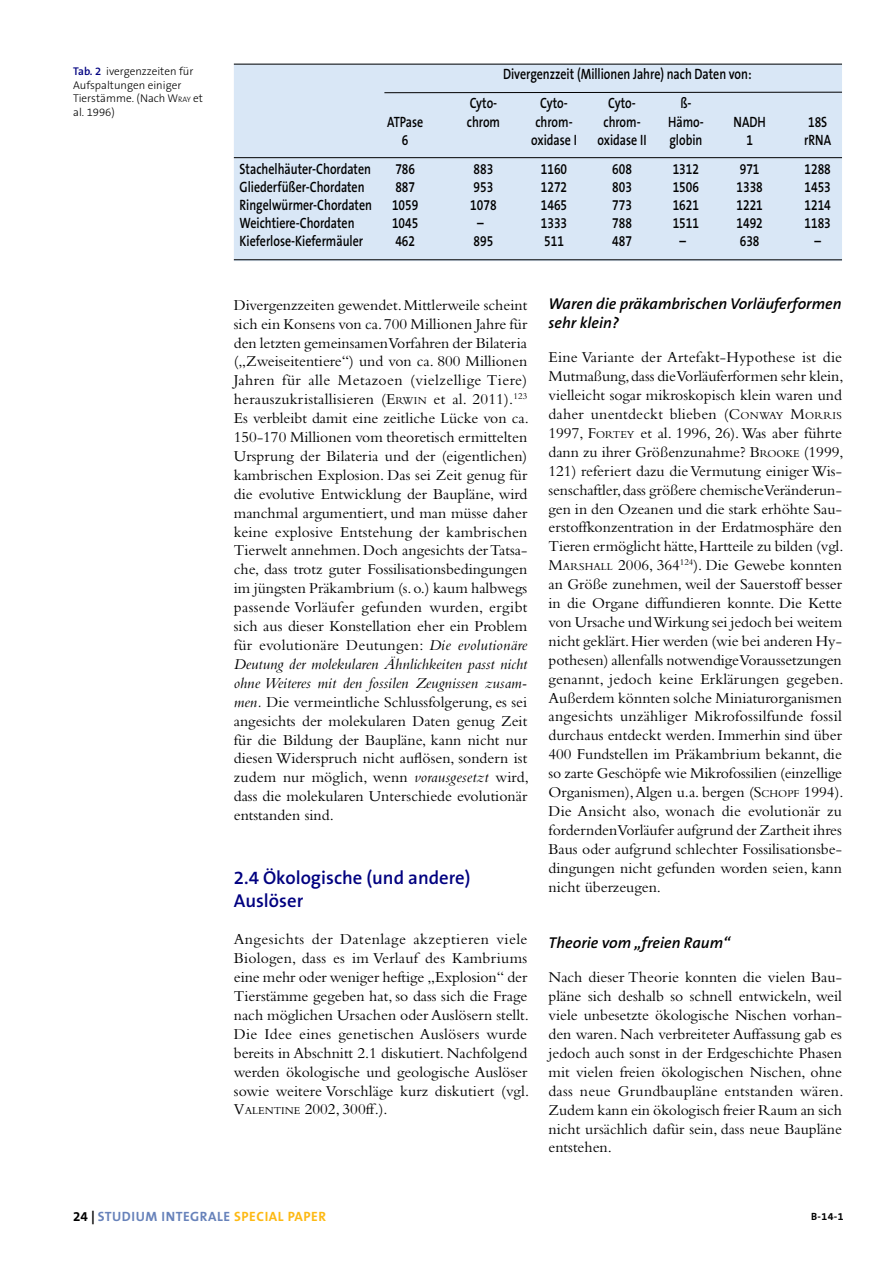
<style>
.page{position:relative;width:893px;height:1263px;background:#fff}
.page>*{position:absolute;margin:0;border:0;box-sizing:border-box;transform-origin:0 0}
.t1{font:600 18.75px/22.5px "The Sans B6";color:#000080}
.t2{font:15.75px/18.9px "Bembo";color:#000;text-align:justify}
.t3{font:italic 600 15.75px/18.8px "The Sans B6";color:#000}
.t4{font:600 15px "The Sans B6";color:#000;scale:.8 1}
.t5{font:700 13.5px "The Sans B7";letter-spacing:.04em;color:#6782ba}
.t6{font:700 13.5px "The Sans B7";color:#fdb913}
.t7{font:300 11.25px/13.5px "The Sans B3";color:#000}
.t8{font:700 10.5px "The Sans B7";color:#000}
.s1{font-family:"The Sans B6";font-weight:600;color:#000080}
.s2{font-style:inherit}
.s3{font-size:7.8px}
.s4{font-size:10.95px}
.s5{font-style:italic}
.s6{color:#000}
.s7{color:#fdb913}
</style>
<div class="page">
<div style="left:234px;top:64px;width:608px;height:197px;background:#d9e7f6;border:2px solid #d9e7f6"></div>
<hr style="left:234px;top:64px;width:608px;height:1px;background:#000">
<hr style="left:234px;top:157px;width:608px;height:1px;background:#000">
<hr style="left:234px;top:259px;width:608px;height:1px;background:#000">
<svg style="left:384px;top:91px;width:458px;height:2px"></svg>
<p class="t7" style="left:73px;top:65px;width:131px"><span class="s1">Tab. 2</span> ivergenzzeiten für<br>Aufspaltungen einiger<br>Tierstämme. (Nach <span class="s2">W</span><span class="s3">ray</span> et al. 1996)</p>
<p class="t4" style="left:503px;top:66px;width:312px">Divergenzzeit (Millionen Jahre) nach Daten von:</p>
<p class="t4" style="left:470px;top:95px;width:36px">Cyto-</p>
<p class="t4" style="left:540px;top:95px;width:36px">Cyto-</p>
<p class="t4" style="left:608px;top:95px;width:36px">Cyto-</p>
<p class="t4" style="left:680px;top:95px;width:15px">ß-</p>
<p class="t4" style="left:387px;top:113px;width:47px">ATPase</p>
<p class="t4" style="left:467px;top:113px;width:43px">chrom</p>
<p class="t4" style="left:535px;top:113px;width:48px">chrom-</p>
<p class="t4" style="left:603px;top:113px;width:48px">chrom-</p>
<p class="t4" style="left:668px;top:113px;width:46px">Hämo-</p>
<p class="t4" style="left:733px;top:113px;width:42px">NADH</p>
<p class="t4" style="left:808px;top:113px;width:26px">18S</p>
<p class="t4" style="left:402px;top:132px;width:10px">6</p>
<p class="t4" style="left:531px;top:132px;width:59px">oxidase I</p>
<p class="t4" style="left:597px;top:132px;width:63px">oxidase II</p>
<p class="t4" style="left:669px;top:132px;width:43px">globin</p>
<p class="t4" style="left:746px;top:132px;width:10px">1</p>
<p class="t4" style="left:804px;top:132px;width:35px">rRNA</p>
<p class="t4" style="left:240px;top:161px;width:166px">Stachelhäuter-Chordaten</p>
<p class="t4" style="left:395px;top:161px;width:26px">786</p>
<p class="t4" style="left:474px;top:161px;width:26px">883</p>
<p class="t4" style="left:541px;top:161px;width:35px">1160</p>
<p class="t4" style="left:612px;top:161px;width:26px">608</p>
<p class="t4" style="left:673px;top:161px;width:35px">1312</p>
<p class="t4" style="left:740px;top:161px;width:26px">971</p>
<p class="t4" style="left:804px;top:161px;width:35px">1288</p>
<p class="t4" style="left:240px;top:179px;width:158px">Gliederfüßer-Chordaten</p>
<p class="t4" style="left:395px;top:179px;width:26px">887</p>
<p class="t4" style="left:474px;top:179px;width:26px">953</p>
<p class="t4" style="left:541px;top:179px;width:35px">1272</p>
<p class="t4" style="left:612px;top:179px;width:26px">803</p>
<p class="t4" style="left:673px;top:179px;width:35px">1506</p>
<p class="t4" style="left:736px;top:179px;width:35px">1338</p>
<p class="t4" style="left:804px;top:179px;width:35px">1453</p>
<p class="t4" style="left:240px;top:197px;width:167px">Ringelwürmer-Chordaten</p>
<p class="t4" style="left:392px;top:197px;width:35px">1059</p>
<p class="t4" style="left:470px;top:197px;width:35px">1078</p>
<p class="t4" style="left:541px;top:197px;width:35px">1465</p>
<p class="t4" style="left:612px;top:197px;width:26px">773</p>
<p class="t4" style="left:673px;top:197px;width:35px">1621</p>
<p class="t4" style="left:736px;top:197px;width:35px">1221</p>
<p class="t4" style="left:804px;top:197px;width:35px">1214</p>
<p class="t4" style="left:240px;top:215px;width:145px">Weichtiere-Chordaten</p>
<p class="t4" style="left:392px;top:215px;width:35px">1045</p>
<p class="t4" style="left:477px;top:215px;width:10px">–</p>
<p class="t4" style="left:541px;top:215px;width:35px">1333</p>
<p class="t4" style="left:612px;top:215px;width:26px">788</p>
<p class="t4" style="left:673px;top:215px;width:35px">1511</p>
<p class="t4" style="left:736px;top:215px;width:35px">1492</p>
<p class="t4" style="left:804px;top:215px;width:35px">1183</p>
<p class="t4" style="left:240px;top:233px;width:156px">Kieferlose-Kiefermäuler</p>
<p class="t4" style="left:395px;top:233px;width:26px">462</p>
<p class="t4" style="left:474px;top:233px;width:26px">895</p>
<p class="t4" style="left:544px;top:233px;width:26px">511</p>
<p class="t4" style="left:612px;top:233px;width:26px">487</p>
<p class="t4" style="left:680px;top:233px;width:10px">–</p>
<p class="t4" style="left:740px;top:233px;width:26px">638</p>
<p class="t4" style="left:814px;top:233px;width:10px">–</p>
<p class="t2" style="left:234px;top:295px;width:296px">Divergenzzeiten gewendet. Mittlerweile scheint sich ein Konsens von ca. 700 Millionen Jahre für den letzten gemeinsamen Vorfahren der Bilateria („Zweiseitentiere“) und von ca. 800 Millionen Jahren für alle Metazoen (vielzellige Tiere) herauszukristallisieren (<span class="s2">E</span><span class="s4">RWIN</span> et al. 2011).<sup>123<br></sup>Es verbleibt damit eine zeitliche Lücke von ca.<br>150-170 Millionen vom theoretisch ermittelten Ursprung der Bilateria und der (eigentlichen) kambrischen Explosion. Das sei Zeit genug für die evolutive Entwicklung der Baupläne, wird manchmal argumentiert, und man müsse daher keine explosive Entstehung der kambrischen Tierwelt annehmen. Doch angesichts der Tatsa&shy;che, dass trotz guter Fossilisationsbedingungen im jüngsten Präkambrium (s. o.) kaum halbwegs passende Vorläufer gefunden wurden, ergibt sich aus dieser Konstellation eher ein Problem für evolutionäre Deutungen: <span class="s5">Die evolutionäre Deutung der molekularen Ähnlichkeiten passt nicht ohne Weiteres mit den fossilen Zeugnissen zusam&shy;men.</span> Die vermeintliche Schlussfolgerung, es sei angesichts der molekularen Daten genug Zeit für die Bildung der Baupläne, kann nicht nur diesen Widerspruch nicht auflösen, sondern ist zudem nur möglich, wenn <span class="s5">vorausgesetzt</span> wird, dass die molekularen Unterschiede evolutionär entstanden sind.</p>
<p class="t1" style="left:234px;top:867px;width:238px">2.4 Ökologische (und andere)<br>Auslöser</p>
<p class="t2" style="left:234px;top:930px;width:297px;text-align:left">Angesichts der Datenlage akzeptieren viele Biologen, dass es im Verlauf des Kambriums eine mehr oder weniger heftige „Explosion“ der Tierstämme gegeben hat, so dass sich die Frage nach möglichen Ursachen oder Auslösern stellt.<br>Die Idee eines genetischen Auslösers wurde bereits in Abschnitt 2.1 diskutiert. Nachfolgend werden ökologische und geologische Auslöser sowie weitere Vorschläge kurz diskutiert (vgl.<br><span class="s2">V</span><span class="s4">ALENTINE</span> 2002, 300ff.).</p>
<p class="t3" style="left:548px;top:295px;width:295px">Waren die präkambrischen Vorläuferformen sehr klein?</p>
<p class="t2" style="left:548px;top:348px;width:296px">Eine Variante der Artefakt-Hypothese ist die Mutmaßung, dass die Vorläuferformen sehr klein, vielleicht sogar mikroskopisch klein waren und daher unentdeckt blieben (<span class="s2">C</span><span class="s4">ONWAY</span> <span class="s2">M</span><span class="s4">ORRIS </span>1997, <span class="s2">F</span><span class="s4">ORTEY</span> et al. 1996, 26). Was aber führte dann zu ihrer Größenzunahme? <span class="s2">B</span><span class="s4">ROOKE</span> (1999, 121) referiert dazu die Vermutung einiger Wis&shy;senschaftler, dass größere chemische Veränderun&shy;gen in den Ozeanen und die stark erhöhte Sau&shy;erstoffkonzentration in der Erdatmosphäre den Tieren ermöglicht hätte, Hartteile zu bilden (vgl.<br><span class="s2">M</span><span class="s4">ARSHALL</span> 2006, 364<sup>124</sup>). Die Gewebe konnten an Größe zunehmen, weil der Sauerstoff besser in die Organe diffundieren konnte. Die Kette von Ursache und Wirkung sei jedoch bei weitem nicht geklärt. Hier werden (wie bei anderen Hy&shy;pothesen) allenfalls notwendige Voraussetzungen genannt, jedoch keine Erklärungen gegeben.<br>Außerdem könnten solche Miniaturorganismen angesichts unzähliger Mikrofossilfunde fossil durchaus entdeckt werden. Immerhin sind über 400 Fundstellen im Präkambrium bekannt, die so zarte Geschöpfe wie Mikrofossilien (einzellige Organismen), Algen u.a. bergen (<span class="s2">S</span><span class="s4">CHOPF</span> 1994).<br>Die Ansicht also, wonach die evolutionär zu fordernden Vorläufer aufgrund der Zartheit ihres Baus oder aufgrund schlechter Fossilisationsbe&shy;dingungen nicht gefunden worden seien, kann nicht überzeugen.</p>
<p class="t3" style="left:548px;top:934px;width:183px">Theorie vom „freien Raum“</p>
<p class="t2" style="left:548px;top:968px;width:296px">Nach dieser Theorie konnten die vielen Bau&shy;pläne sich deshalb so schnell entwickeln, weil viele unbesetzte ökologische Nischen vorhan&shy;den waren. Nach verbreiteter Auffassung gab es jedoch auch sonst in der Erdgeschichte Phasen mit vielen freien ökologischen Nischen, ohne dass neue Grundbaupläne entstanden wären.<br>Zudem kann ein ökologisch freier Raum an sich nicht ursächlich dafür sein, dass neue Baupläne entstehen.</p>
<p class="t5" style="left:73px;top:1210px;width:199px"><span class="s6">24 |</span> STUDIUM I NTEGRALE <span class="s7">SPECIAL</span></p>
<p class="t6" style="left:288px;top:1210px;width:32px">PAPER</p>
<p class="t8" style="left:811px;top:1211px;width:34px">B-14-1</p>
</div>
